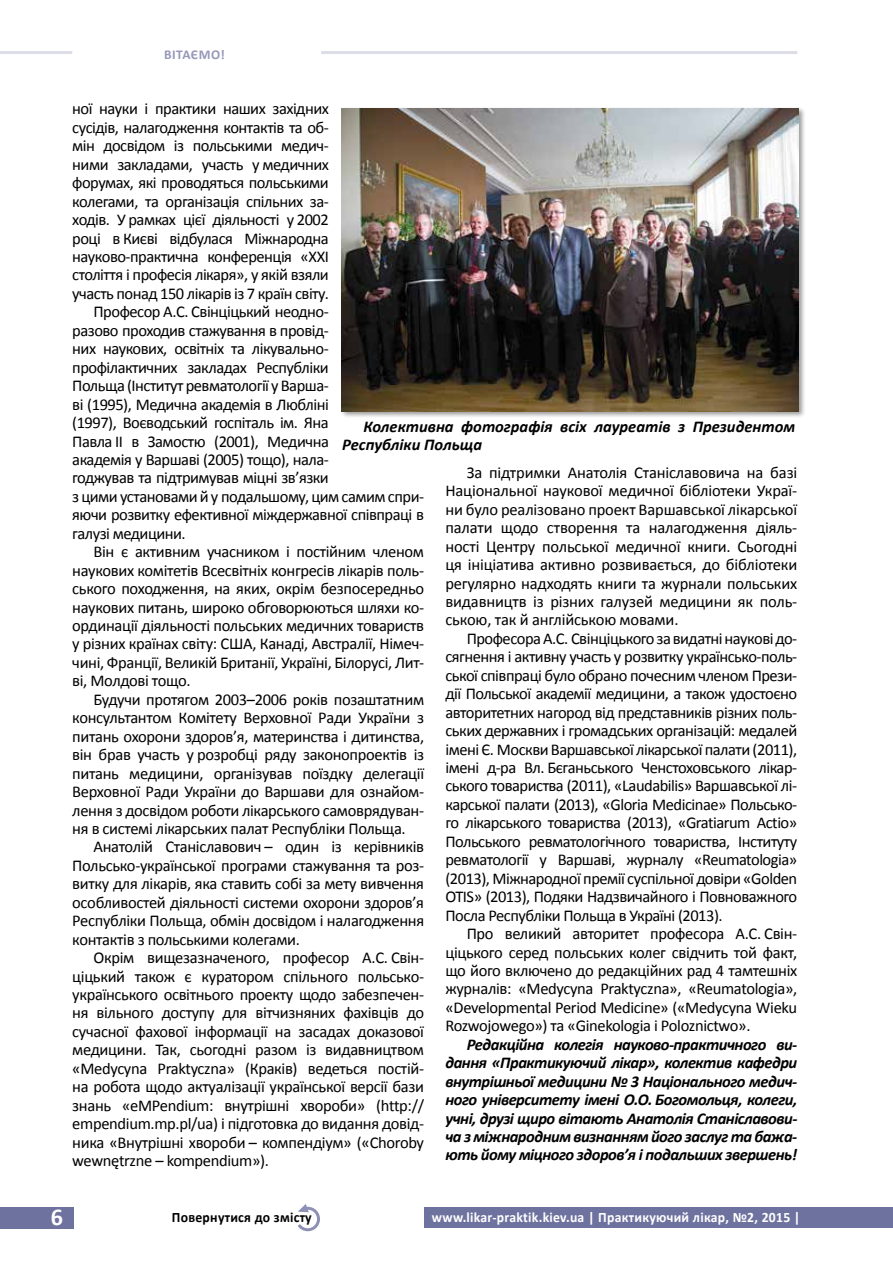
<style>
.page{position:relative;width:893px;height:1263px;background:#fff}
.page>*{position:absolute;margin:0;border:0;box-sizing:border-box;transform-origin:0 0}
.t1{font:700 24.15px "Calibri";color:#fff}
.t2{font:16.5px/18.5px "Calibri";letter-spacing:-.02em;color:#000;text-align:justify}
.t3{font:italic 700 16.5px/18.5px "Calibri";color:#000;text-align:justify}
.t4{font:700 14.4px "Calibri";letter-spacing:.02em;color:#fff;scale:.95 1}
.t5{font:700 14.4px "Calibri";letter-spacing:.02em;color:#000;scale:.95 1}
.t6{font:700 13.5px "Calibri";letter-spacing:.04em;color:#9798ba}
</style>
<div class="page">
<div style="left:424px;top:1207px;width:469px;height:20px;background:#6e729f"></div>
<div style="left:0;top:1207px;width:73px;height:21px;background:#6e729f"></div>
<hr style="left:321px;top:51px;width:476px;height:3px;background:#8e90b5">
<hr style="left:0;top:51px;width:72px;height:3px;background:#8e90b5">
<svg style="left:297px;top:1204px;width:23px;height:28px"></svg>
<div style="left:340px;top:106px;width:465px;height:312px;background:#000;opacity:.4"></div>
<img style="left:342px;top:108px;width:456px;height:303px">
<p class="t6" style="left:164px;top:46px;width:62px">ВІТАЄМО!</p>
<p class="t2" style="left:72px;top:100px;width:258px">ної науки і практики наших західних</p>
<p class="t2" style="left:72px;top:118px;width:258px">сусідів, налагодження контактів та об-</p>
<p class="t2" style="left:72px;top:137px;width:258px">мін досвідом із польськими медич-</p>
<p class="t2" style="left:72px;top:155px;width:258px">ними закладами, участь у медичних</p>
<p class="t2" style="left:72px;top:174px;width:258px">форумах, які проводяться польськими</p>
<p class="t2" style="left:72px;top:192px;width:258px">колегами, та організація спільних за-</p>
<p class="t2" style="left:72px;top:210px;width:258px">ходів. У рамках цієї діяльності у 2002</p>
<p class="t2" style="left:72px;top:229px;width:258px">році в Києві відбулася Міжнародна</p>
<p class="t2" style="left:72px;top:247px;width:258px">науково-практична конференція «ХХІ</p>
<p class="t2" style="left:72px;top:266px;width:258px">століття і професія лікаря», у якій взяли</p>
<p class="t2" style="left:72px;top:284px;width:258px">участь понад 150 лікарів із 7 країн світу.</p>
<p class="t2" style="left:94px;top:303px;width:236px">Професор А.С. Свінціцький неодно-</p>
<p class="t2" style="left:72px;top:321px;width:258px">разово проходив стажування в провід-</p>
<p class="t2" style="left:72px;top:340px;width:258px">них наукових, освітніх та лікувально-</p>
<p class="t2" style="left:72px;top:358px;width:258px">профілактичних закладах Республіки</p>
<p class="t2" style="left:72px;top:376px;width:258px">Польща (Інститут ревматології у Варша-</p>
<p class="t2" style="left:72px;top:395px;width:258px">ві (1995), Медична академія в Любліні</p>
<p class="t2" style="left:72px;top:413px;width:258px">(1997), Воєводський госпіталь ім. Яна</p>
<p class="t2" style="left:72px;top:432px;width:258px">Павла ІІ в Замостю (2001), Медична</p>
<p class="t2" style="left:72px;top:450px;width:258px">академія у Варшаві (2005) тощо), нала-</p>
<p class="t2" style="left:72px;top:469px;width:258px">годжував та підтримував міцні зв’язки</p>
<p class="t2" style="left:72px;top:487px;width:353px">з цими установами й у подальшому, цим самим спри-</p>
<p class="t2" style="left:72px;top:506px;width:353px">яючи розвитку ефективної міждержавної співпраці в</p>
<p class="t2" style="left:72px;top:524px;width:115px">галузі медицини.</p>
<p class="t2" style="left:94px;top:543px;width:332px">Він є активним учасником і постійним членом</p>
<p class="t2" style="left:72px;top:561px;width:353px">наукових комітетів Всесвітніх конгресів лікарів поль-</p>
<p class="t2" style="left:72px;top:579px;width:353px">ського походження, на яких, окрім безпосередньо</p>
<p class="t2" style="left:72px;top:598px;width:353px">наукових питань, широко обговорюються шляхи ко-</p>
<p class="t2" style="left:72px;top:616px;width:353px">ординації діяльності польських медичних товариств</p>
<p class="t2" style="left:72px;top:635px;width:353px">у різних країнах світу: США, Канаді, Австралії, Німеч-</p>
<p class="t2" style="left:72px;top:653px;width:353px">чині, Франції, Великій Британії, Україні, Білорусі, Лит-</p>
<p class="t2" style="left:72px;top:672px;width:120px">ві, Молдові тощо.</p>
<p class="t2" style="left:94px;top:690px;width:332px">Будучи протягом 2003–2006 років позаштатним</p>
<p class="t2" style="left:72px;top:709px;width:353px">консультантом Комітету Верховної Ради України з</p>
<p class="t2" style="left:72px;top:727px;width:353px">питань охорони здоров’я, материнства і дитинства,</p>
<p class="t2" style="left:72px;top:745px;width:353px">він брав участь у розробці ряду законопроектів із</p>
<p class="t2" style="left:72px;top:764px;width:353px">питань медицини, організував поїздку делегації</p>
<p class="t2" style="left:72px;top:782px;width:353px">Верховної Ради України до Варшави для ознайом-</p>
<p class="t2" style="left:72px;top:801px;width:353px">лення з досвідом роботи лікарського самоврядуван-</p>
<p class="t2" style="left:72px;top:819px;width:335px">ня в системі лікарських палат Республіки Польща.</p>
<p class="t2" style="left:94px;top:838px;width:332px">Анатолій Станіславович – один із керівників</p>
<p class="t2" style="left:72px;top:856px;width:353px">Польсько-української програми стажування та роз-</p>
<p class="t2" style="left:72px;top:875px;width:353px">витку для лікарів, яка ставить собі за мету вивчення</p>
<p class="t2" style="left:72px;top:893px;width:353px">особливостей діяльності системи охорони здоров’я</p>
<p class="t2" style="left:72px;top:911px;width:353px">Республіки Польща, обмін досвідом і налагодження</p>
<p class="t2" style="left:72px;top:930px;width:229px">контактів з польськими колегами.</p>
<p class="t2" style="left:94px;top:948px;width:332px">Окрім вищезазначеного, професор А.С. Свін-</p>
<p class="t2" style="left:72px;top:967px;width:353px">ціцький також є куратором спільного польсько-</p>
<p class="t2" style="left:72px;top:985px;width:353px">українського освітнього проекту щодо забезпечен-</p>
<p class="t2" style="left:72px;top:1004px;width:353px">ня вільного доступу для вітчизняних фахівців до</p>
<p class="t2" style="left:72px;top:1022px;width:353px">сучасної фахової інформації на засадах доказової</p>
<p class="t2" style="left:72px;top:1041px;width:353px">медицини. Так, сьогодні разом із видавництвом</p>
<p class="t2" style="left:72px;top:1059px;width:353px">«Medycyna Praktyczna» (Краків) ведеться постій-</p>
<p class="t2" style="left:72px;top:1077px;width:353px">на робота щодо актуалізації української версії бази</p>
<p class="t2" style="left:72px;top:1096px;width:353px">знань «eMPendium: внутрішні хвороби» (http://</p>
<p class="t2" style="left:72px;top:1114px;width:353px">empendium.mp.pl/ua) і підготовка до видання довід-</p>
<p class="t2" style="left:72px;top:1133px;width:353px">ника «Внутрішні хвороби – компендіум» («Choroby</p>
<p class="t2" style="left:72px;top:1151px;width:198px">wewnętrzne – kompendium»).</p>
<p class="t3" style="left:342px;top:417px;width:455px;line-height:18px;text-indent:21px">Колективна фотографія всіх лауреатів з Президентом<br>Республіки Польща</p>
<p class="t2" style="left:445px;top:463px;width:353px;text-indent:21px">За підтримки Анатолія Станіславовича на базі Національної наукової медичної бібліотеки Украї&shy;ни було реалізовано проект Варшавської лікарської палати щодо створення та налагодження діяль&shy;ності Центру польської медичної книги. Сьогодні ця ініціатива активно розвивається, до бібліотеки регулярно надходять книги та журнали польських видавництв із різних галузей медицини як поль&shy;ською, так й англійською мовами.</p>
<p class="t2" style="left:445px;top:629px;width:353px;text-indent:21px">Професора А.С. Свінціцького за видатні наукові до&shy;сягнення і активну участь у розвитку українсько-поль&shy;ської співпраці було обрано почесним членом Прези&shy;дії Польської академії медицини, а також удостоєно авторитетних нагород від представників різних поль&shy;ських державних і громадських організацій: медалей імені Є. Москви Варшавської лікарської палати (2011), імені д-ра Вл. Бєганьського Ченстоховського лікар&shy;ського товариства (2011), «Laudabilis» Варшавської лі&shy;карської палати (2013), «Gloria Medicinae» Польсько&shy;го лікарського товариства (2013), «Gratiarum Actio» Польського ревматологічного товариства, Інституту ревматології у Варшаві, журналу «Reumatologia» (2013), Міжнародної премії суспільної довіри «Golden OTIS» (2013), Подяки Надзвичайного і Повноважного Посла Республіки Польща в Україні (2013).</p>
<p class="t2" style="left:445px;top:924px;width:353px;text-indent:21px">Про великий авторитет професора А.С. Свін&shy;ціцького серед польських колег свідчить той факт, що його включено до редакційних рад 4 тамтешніх журналів: «Medycyna Praktyczna», «Reumatologia», «Developmental Period Medicine» («Medycyna Wieku Rozwojowego») та «Ginekologia i Poloznictwo».</p>
<p class="t3" style="left:445px;top:1035px;width:353px;text-indent:21px">Редакційна колегія науково-практичного ви&shy;дання «Практикуючий лікар», колектив кафедри внутрішньої медицини № 3 Національного медич&shy;ного університету імені О.О. Богомольця, колеги, учні, друзі щиро вітають Анатолія Станіславови&shy;ча з міжнародним визнанням його заслуг та бажа&shy;ють йому міцного здоров’я і подальших звершень!</p>
<h1 class="t1" style="left:51px;top:1202px;width:14px">6</h1>
<p class="t5" style="left:172px;top:1208px;width:149px">Повернутися до змісту</p>
<p class="t4" style="left:432px;top:1208px;width:389px">www.likar-praktik.kiev.ua | Практикуючий лікар, №2, 2015 |</p>
</div>
